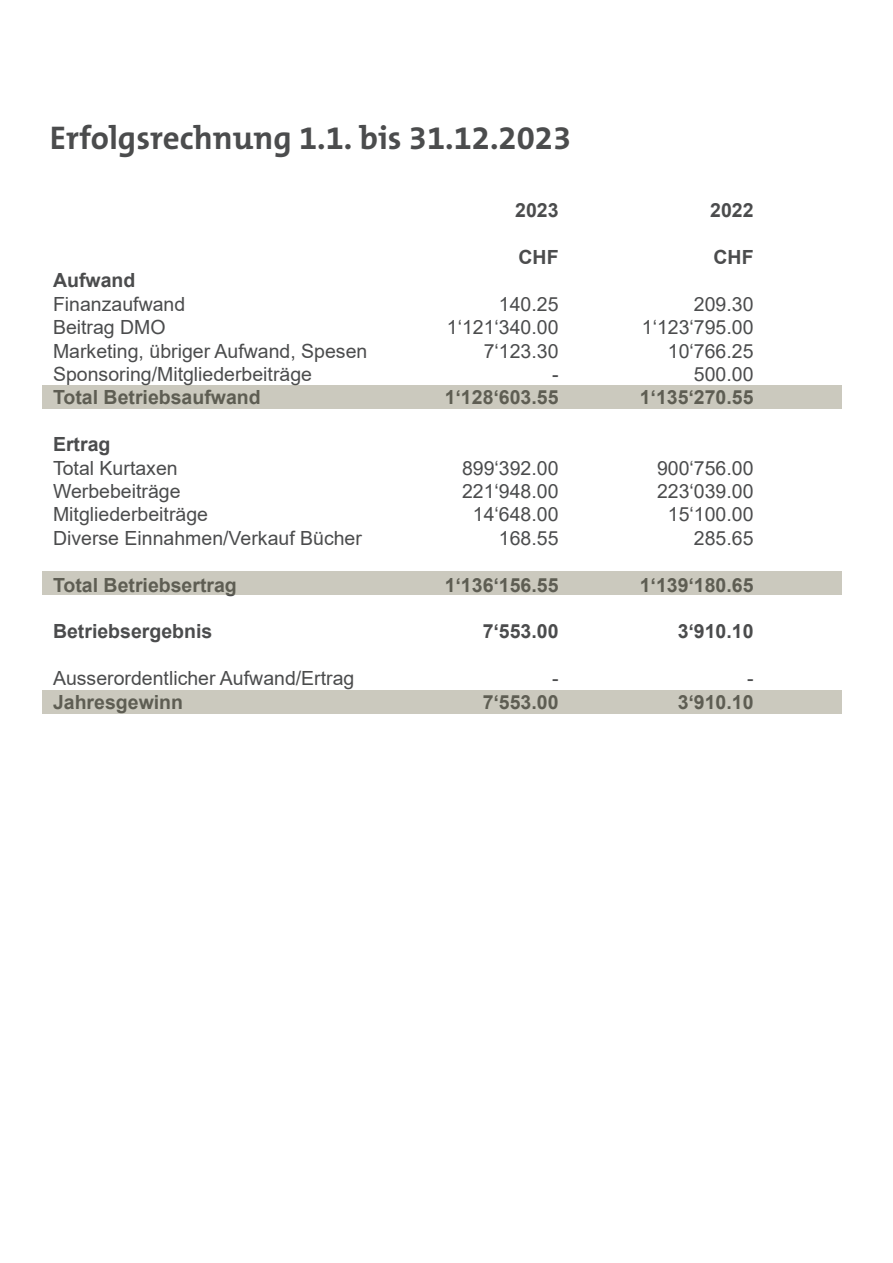
<style>
.page{position:relative;width:893px;height:1263px;background:#fff}
.page>*{position:absolute;margin:0;border:0;box-sizing:border-box;transform-origin:0 0}
.t1{font:700 33px "The Mix B W7";color:#4b4c4d}
.t2{font:19.5px "Arial";color:#4b4c4d}
.t3{font:700 19.5px "Arial";color:#4b4c4d}
</style>
<div class="page">
<div style="left:43px;top:690px;width:799px;height:24px;background:#cbc9be"></div>
<div style="left:43px;top:385px;width:799px;height:24px;background:#cbc9be"></div>
<div style="left:43px;top:571px;width:799px;height:24px;background:#cbc9be"></div>
<p class="t1" style="left:50px;top:116px;width:523px">Erfolgsrechnung 1.1. bis 31.12.2023</p>
<p class="t3" style="left:515px;top:197px;width:45px">2023</p>
<p class="t3" style="left:710px;top:197px;width:45px">2022</p>
<p class="t3" style="left:518px;top:243px;width:42px">CHF</p>
<p class="t3" style="left:713px;top:243px;width:42px">CHF</p>
<p class="t3" style="left:53px;top:267px;width:84px">Aufwand</p>
<p class="t2" style="left:53px;top:290px;width:134px">Finanzaufwand</p>
<p class="t2" style="left:499px;top:290px;width:61px">140.25</p>
<p class="t2" style="left:694px;top:290px;width:61px">209.30</p>
<p class="t2" style="left:53px;top:314px;width:114px">Beitrag DMO</p>
<p class="t2" style="left:447px;top:314px;width:113px">1‘121‘340.00</p>
<p class="t2" style="left:642px;top:314px;width:113px">1‘123‘795.00</p>
<p class="t2" style="left:53px;top:337px;width:316px">Marketing, übriger Aufwand, Spesen</p>
<p class="t2" style="left:484px;top:337px;width:76px">7‘123.30</p>
<p class="t2" style="left:668px;top:337px;width:87px">10‘766.25</p>
<p class="t2" style="left:53px;top:361px;width:261px">Sponsoring/Mitgliederbeiträge</p>
<p class="t2" style="left:552px;top:361px;width:8px">-</p>
<p class="t2" style="left:694px;top:361px;width:61px">500.00</p>
<p class="t3" style="left:53px;top:384px;width:209px">Total Betriebsaufwand</p>
<p class="t3" style="left:445px;top:384px;width:115px">1‘128‘603.55</p>
<p class="t3" style="left:640px;top:384px;width:115px">1‘135‘270.55</p>
<p class="t3" style="left:53px;top:431px;width:59px">Ertrag</p>
<p class="t2" style="left:53px;top:454px;width:126px">Total Kurtaxen</p>
<p class="t2" style="left:462px;top:454px;width:98px">899‘392.00</p>
<p class="t2" style="left:657px;top:454px;width:98px">900‘756.00</p>
<p class="t2" style="left:53px;top:478px;width:129px">Werbebeiträge</p>
<p class="t2" style="left:462px;top:478px;width:98px">221‘948.00</p>
<p class="t2" style="left:657px;top:478px;width:98px">223‘039.00</p>
<p class="t2" style="left:53px;top:501px;width:156px">Mitgliederbeiträge</p>
<p class="t2" style="left:473px;top:501px;width:87px">14‘648.00</p>
<p class="t2" style="left:668px;top:501px;width:87px">15‘100.00</p>
<p class="t2" style="left:53px;top:524px;width:310px">Diverse Einnahmen/Verkauf Bücher</p>
<p class="t2" style="left:499px;top:524px;width:61px">168.55</p>
<p class="t2" style="left:694px;top:524px;width:61px">285.65</p>
<p class="t3" style="left:53px;top:571px;width:185px">Total Betriebsertrag</p>
<p class="t3" style="left:445px;top:571px;width:115px">1‘136‘156.55</p>
<p class="t3" style="left:640px;top:571px;width:115px">1‘139‘180.65</p>
<p class="t3" style="left:53px;top:618px;width:161px">Betriebsergebnis</p>
<p class="t3" style="left:483px;top:618px;width:77px">7‘553.00</p>
<p class="t3" style="left:678px;top:618px;width:77px">3‘910.10</p>
<p class="t2" style="left:53px;top:665px;width:303px">Ausserordentlicher Aufwand/Ertrag</p>
<p class="t2" style="left:552px;top:665px;width:8px">-</p>
<p class="t2" style="left:747px;top:665px;width:8px">-</p>
<p class="t3" style="left:53px;top:688px;width:132px">Jahresgewinn</p>
<p class="t3" style="left:483px;top:688px;width:77px">7‘553.00</p>
<p class="t3" style="left:678px;top:688px;width:77px">3‘910.10</p>
</div>
